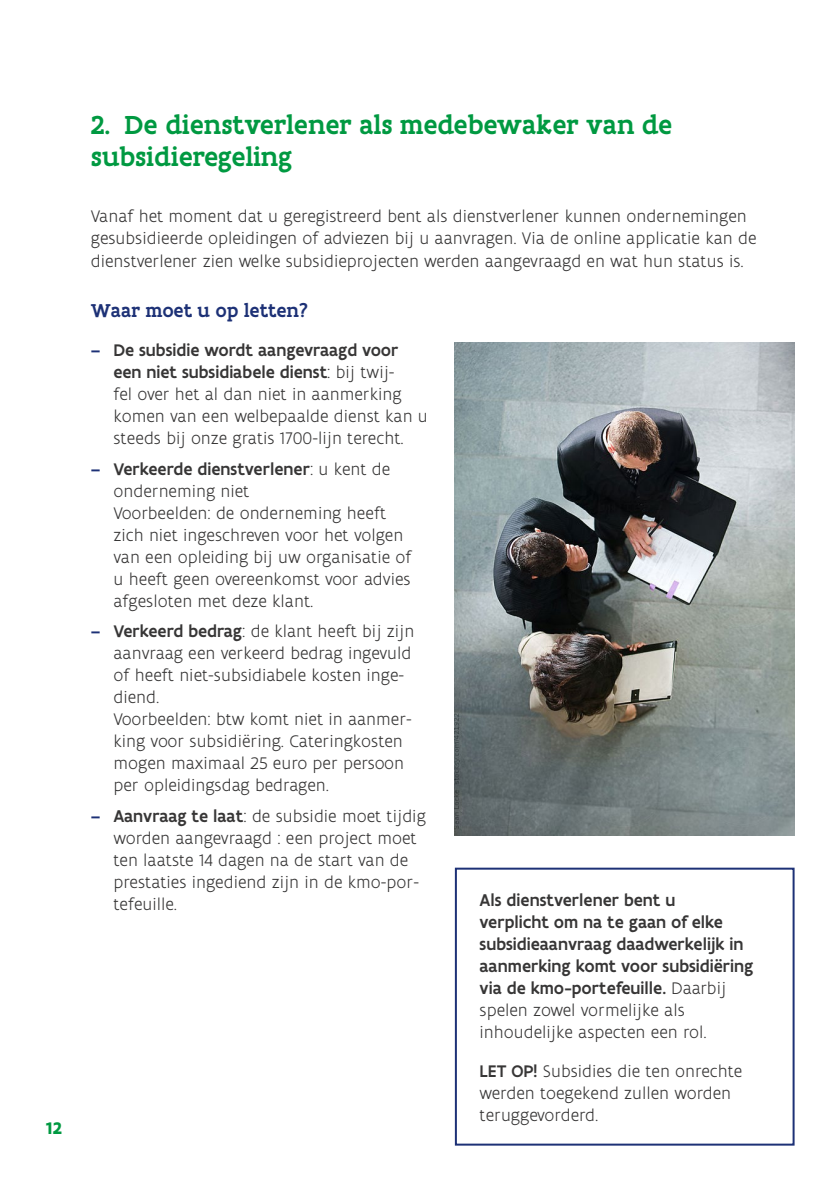
<style>
.page{position:relative;width:840px;height:1191px;background:#fff}
.page>*{position:absolute;margin:0;border:0;box-sizing:border-box;transform-origin:0 0}
.Titel3{font:500 28px/32px "Flanders Art Serif";color:#009941}
.Titel4{font:500 20px "Flanders Art Serif";color:#1d3176}
.t1{font:300 18px/22px "Flanders Art Sans";color:#373636}
.t2{font:500 18px/22px "Flanders Art Sans";color:#373636}
.t3{font:700 18px "Flanders Art Sans";color:#009941}
.s1{font-weight:500;color:#1d3176}
.s2{font-weight:500}
.s3{font-weight:300}
</style>
<div class="page">
<div style="left:454px;top:867px;width:340px;height:278px;border:2px solid #1d3176"></div>
<img style="left:454px;top:342px;width:340px;height:494px">
<p class="t3" style="left:45px;top:1117px;width:18px">12</p>
<h3 class="Titel3" style="left:91px;top:109px;width:582px">2. De dienstverlener als medebewaker van de subsidieregeling</h3>
<p class="t1" style="left:91px;top:206px;width:666px">Vanaf het moment dat u geregistreerd bent als dienstverlener kunnen ondernemingen gesubsidieerde opleidingen of adviezen bij u aanvragen. Via de online applicatie kan de dienstverlener zien welke subsidieprojecten werden aangevraagd en wat hun status is.</p>
<p class="Titel4" style="left:91px;top:297px;width:218px">Waar moet u op letten?</p>
<p class="t1" style="left:113px;top:340px;width:315px;text-indent:-23px"><span class="s1">–</span> <span class="s2">De subsidie wordt aangevraagd voor een niet subsidiabele dienst</span>: bij twij-<br>fel over het al dan niet in aanmerking komen van een welbepaalde dienst kan u steeds bij onze gratis 1700-lijn terecht.</p>
<p class="t1" style="left:113px;top:458px;width:299px;text-indent:-23px"><span class="s1">–</span> <span class="s2">Verkeerde dienstverlener</span>: u kent de onderneming niet<br>Voorbeelden: de onderneming heeft zich niet ingeschreven voor het volgen van een opleiding bij uw organisatie of u heeft geen overeenkomst voor advies afgesloten met deze klant.</p>
<p class="t1" style="left:113px;top:621px;width:302px;text-indent:-23px"><span class="s1">–</span> <span class="s2">Verkeerd bedrag</span>: de klant heeft bij zijn aanvraag een verkeerd bedrag ingevuld of heeft niet-subsidiabele kosten inge&shy;diend.<br>Voorbeelden: btw komt niet in aanmer&shy;king voor subsidiëring. Cateringkosten mogen maximaal 25 euro per persoon per opleidingsdag bedragen.</p>
<p class="t1" style="left:113px;top:805px;width:314px;text-indent:-23px"><span class="s1">–</span> <span class="s2">Aanvraag te laat</span>: de subsidie moet tijdig worden aangevraagd : een project moet ten laatste 14 dagen na de start van de prestaties ingediend zijn in de kmo-por&shy;tefeuille.</p>
<p class="t2" style="left:479px;top:889px;width:275px">Als dienstverlener bent u<br>verplicht om na te gaan of elke subsidieaanvraag daadwerkelijk in aanmerking komt voor subsidiëring via de kmo-portefeuille. <span class="s3">Daarbij spelen zowel vormelijke als inhoudelijke aspecten een rol.</span></p>
<p class="t1" style="left:479px;top:1060px;width:264px"><span class="s2">LET OP!</span> Subsidies die ten onrechte werden toegekend zullen worden teruggevorderd.</p>
</div>
